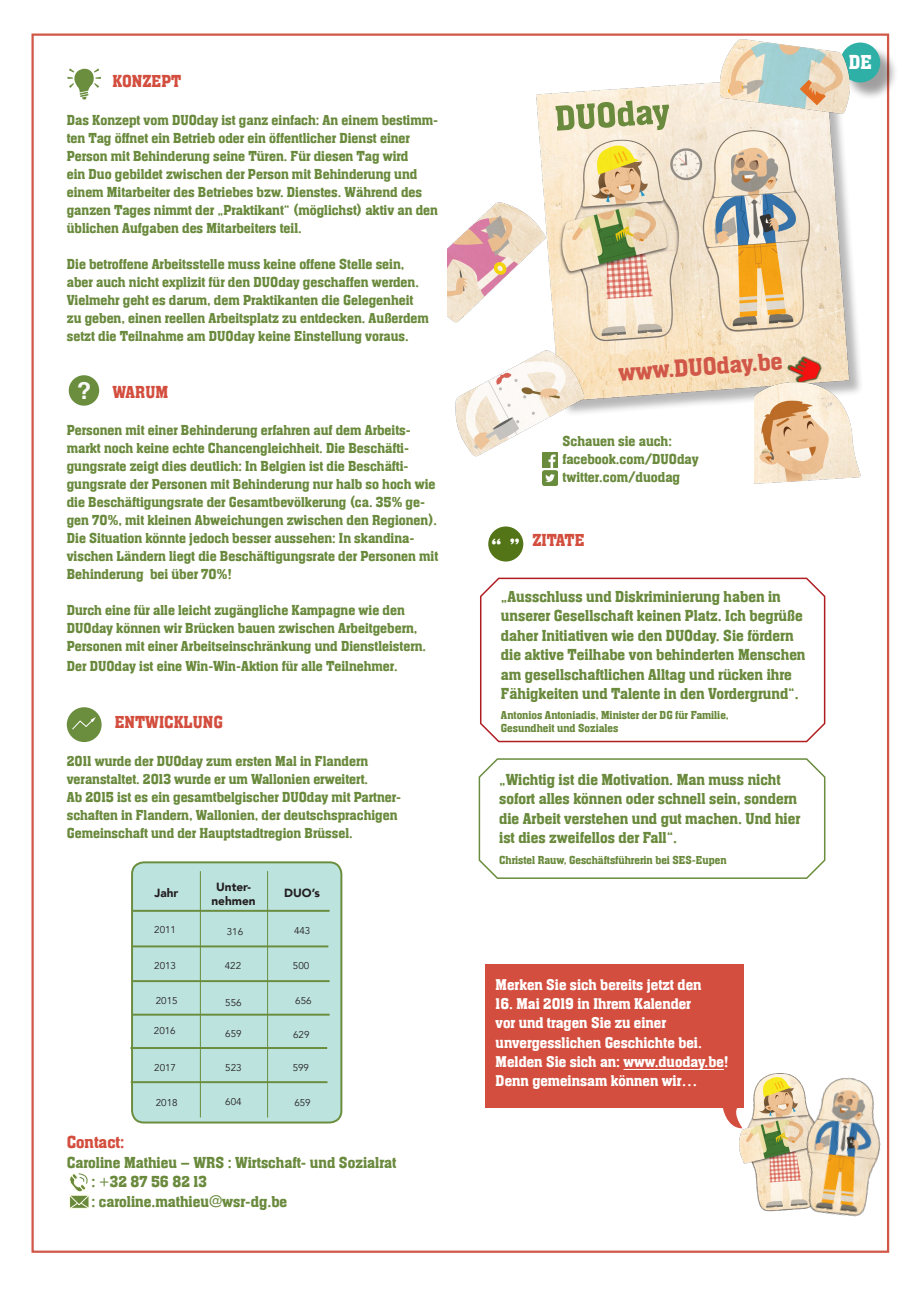
<style>
.page{position:relative;width:919px;height:1289px;background:#fff}
.page>*{position:absolute;margin:0;border:0;box-sizing:border-box;transform-origin:0 0}
.t1{font:30.15px "Aachen Medium Plain";color:#fff}
.t2{font:25.65px "Aachen Medium Plain";color:#d15848}
.t3{font:700 23.7px "Helvetica";color:#f9f9f9}
.t4{font:21px "Aachen Medium Plain";color:#fff}
.t5{font:18px "Aachen Medium Plain";color:#d34e3e}
.t6{font:16.5px/19.5px "Aachen Medium Plain";color:#6a8a3d}
.t7{font:16.2px "Aachen Medium Plain";color:#fff}
.t8{font:15px/18px "Aachen Medium Plain";color:#6a8a3d}
.t9{font:12px "Aachen Medium Plain";color:#6a8a3d}
.t10{font:900 11.85px "Avenir";color:#231f20}
.t11{font:9.9px "Avenir";color:#231f20}
.s1{font-family:"Avenir Next"}
</style>
<div class="page">
<svg style="left:67px;top:68px;width:34px;height:32px"></svg>
<div style="left:69px;top:375px;width:30px;height:30px;background:#6a8d3e;border-radius:50%"></div>
<div style="left:67px;top:707px;width:35px;height:35px;background:#6a8d3e;border-radius:50%"></div>
<svg style="left:72px;top:717px;width:24px;height:13px"></svg>
<div style="left:843px;top:45px;width:55px;height:56px;background:#231f20;opacity:.43"></div>
<div style="left:840px;top:43px;width:40px;height:39px;background:#2eb0a7;border-radius:50%"></div>
<img style="left:543px;top:457px;width:14px;height:10px">
<img style="left:543px;top:471px;width:14px;height:14px">
<img style="left:536px;top:61px;width:347px;height:375px">
<svg style="left:555px;top:101px;width:114px;height:30px;background:#b4bd8d"></svg>
<div style="left:488px;top:526px;width:35px;height:35px;background:#537517;border-radius:50%"></div>
<svg style="left:480px;top:577px;width:346px;height:166px"></svg>
<svg style="left:478px;top:758px;width:348px;height:121px"></svg>
<div style="left:485px;top:964px;width:258px;height:144px;background:#d34e3e"></div>
<hr style="left:623px;top:1069px;width:101px;height:1px;background:#fff">
<svg style="left:69px;top:1173px;width:21px;height:35px"></svg>
<div style="left:132px;top:862px;width:209px;height:260px;background:#bde3df;border-radius:12px"></div>
<div style="left:131px;top:861px;width:211px;height:262px;border:2px solid #6a8d3e;border-radius:12px"></div>
<hr style="left:200px;top:871px;width:1px;height:246px;background:#6a8d3e">
<hr style="left:267px;top:871px;width:1px;height:246px;background:#6a8d3e">
<hr style="left:133px;top:909px;width:196px;height:2px;background:#6a8d3e">
<hr style="left:133px;top:980px;width:196px;height:2px;background:#6a8d3e">
<hr style="left:133px;top:1013px;width:196px;height:2px;background:#6a8d3e">
<hr style="left:130px;top:1047px;width:197px;height:1px;background:#6a8d3e">
<hr style="left:131px;top:1081px;width:196px;height:2px;background:#6a8d3e">
<hr style="left:132px;top:945px;width:196px;height:2px;background:#6a8d3e">
<img style="left:625px;top:998px;width:265px;height:255px">
<img style="left:755px;top:344px;width:128px;height:140px">
<img style="left:716px;top:33px;width:137px;height:95px">
<img style="left:455px;top:347px;width:132px;height:110px">
<img style="left:447px;top:174px;width:140px;height:149px">
<p class="t5" style="left:112px;top:71px;width:70px">KONZEPT</p>
<p class="t8" style="left:67px;top:111px;width:373px">Das Konzept vom DUOday ist ganz einfach: An einem bestimm&shy;ten Tag öffnet ein Betrieb oder ein öffentlicher Dienst einer Person mit Behinderung seine Türen. Für diesen Tag wird<br>ein Duo gebildet zwischen der Person mit Behinderung und einem Mitarbeiter des Betriebes bzw. Dienstes. Während des ganzen Tages nimmt der „Praktikant“ (möglichst) aktiv an den üblichen Aufgaben des Mitarbeiters teil.</p>
<p class="t8" style="left:67px;top:255px;width:363px">Die betroffene Arbeitsstelle muss keine offene Stelle sein, aber auch nicht explizit für den DUOday geschaffen werden.<br>Vielmehr geht es darum, dem Praktikanten die Gelegenheit zu geben, einen reellen Arbeitsplatz zu entdecken. Außerdem setzt die Teilnahme am DUOday keine Einstellung voraus.</p>
<p class="t3" style="left:77px;top:371px;width:16px">?</p>
<p class="t5" style="left:112px;top:382px;width:57px">WARUM</p>
<p class="t8" style="left:67px;top:421px;width:373px">Personen mit einer Behinderung erfahren auf dem Arbeits&shy;markt noch keine echte Chancengleichheit. Die Beschäfti&shy;gungsrate zeigt dies deutlich: In Belgien ist die Beschäfti&shy;gungsrate der Personen mit Behinderung nur halb so hoch wie die Beschäftigungsrate der Gesamtbevölkerung (ca. 35% ge&shy;gen 70%, mit kleinen Abweichungen zwischen den Regionen).<br>Die Situation könnte jedoch besser aussehen: In skandina&shy;vischen Ländern liegt die Beschäftigungsrate der Personen mit</p>
<p class="t8" style="left:67px;top:565px;width:167px">Behinderung bei über 70%!</p>
<p class="t8" style="left:67px;top:601px;width:361px">Durch eine für alle leicht zugängliche Kampagne wie den<br>DUOday können wir Brücken bauen zwischen Arbeitgebern,<br>Personen mit einer Arbeitseinschränkung und Dienstleistern.</p>
<p class="t8" style="left:67px;top:657px;width:332px">Der DUOday ist eine Win-Win-Aktion für alle Teilnehmer.</p>
<p class="t5" style="left:115px;top:712px;width:110px">ENTWICKLUNG</p>
<p class="t8" style="left:67px;top:751px;width:303px">2011 wurde der DUOday zum ersten Mal in Flandern</p>
<p class="t8" style="left:67px;top:769px;width:303px">veranstaltet. 2013 wurde er um Wallonien erweitert.</p>
<p class="t8" style="left:67px;top:787px;width:336px">Ab 2015 ist es ein gesamtbelgischer DUOday mit Partner-</p>
<p class="t8" style="left:67px;top:805px;width:332px">schaften in Flandern, Wallonien, der deutschsprachigen</p>
<p class="t8" style="left:67px;top:823px;width:287px">Gemeinschaft und der Hauptstadtregion Brüssel.</p>
<p class="t10" style="left:154px;top:882px;width:25px">Jahr</p>
<p class="t10" style="left:216px;top:876px;width:36px">Unter-</p>
<p class="t10" style="left:211px;top:890px;width:46px">nehmen</p>
<p class="t10" style="left:284px;top:882px;width:37px">DUO’s</p>
<p class="t11" style="left:154px;top:924px;width:23px">2011</p>
<p class="t11" style="left:227px;top:925px;width:18px">316</p>
<p class="t11" style="left:294px;top:924px;width:18px">443</p>
<p class="t11" style="left:225px;top:959px;width:18px">422</p>
<p class="t11" style="left:293px;top:959px;width:18px">500</p>
<p class="t11" style="left:154px;top:959px;width:23px">2013</p>
<p class="t11" style="left:156px;top:994px;width:23px">2015</p>
<p class="t11" style="left:154px;top:1024px;width:23px">2016</p>
<p class="t11" style="left:154px;top:1061px;width:23px">2017</p>
<p class="t11" style="left:156px;top:1096px;width:23px">2018</p>
<p class="t11" style="left:225px;top:996px;width:18px">556</p>
<p class="t11" style="left:225px;top:1027px;width:18px">659</p>
<p class="t11" style="left:225px;top:1061px;width:18px">523</p>
<p class="t11" style="left:225px;top:1095px;width:18px">604</p>
<p class="t11" style="left:295px;top:994px;width:18px">656</p>
<p class="t11" style="left:293px;top:1028px;width:18px">629</p>
<p class="t11" style="left:293px;top:1062px;width:18px">599</p>
<p class="t11" style="left:294px;top:1096px;width:18px">659</p>
<p class="t5" style="left:67px;top:1132px;width:59px">Contact:</p>
<p class="t6" style="left:67px;top:1152px;width:331px">Caroline Mathieu – WRS : Wirtschaft- und Sozialrat</p>
<p class="t6" style="left:91px;top:1172px;width:117px">: <span class="s1">+</span>32 87 56 82 13</p>
<p class="t6" style="left:91px;top:1191px;width:197px">: caroline.mathieu<span class="s1">@</span>wsr-dg.be</p>
<p class="t4" style="left:848px;top:50px;width:25px">DE</p>
<p class="t2" style="left:617px;top:358px;width:166px;rotate:-4deg">www.DUOday.be</p>
<p class="t8" style="left:562px;top:432px;width:111px">Schauen sie auch:</p>
<p class="t8" style="left:562px;top:450px;width:137px">facebook.com/DUOday</p>
<p class="t8" style="left:562px;top:468px;width:119px">twitter.com/duodag</p>
<p class="t1" style="left:490px;top:533px;width:32px">“ ”</p>
<p class="t5" style="left:532px;top:530px;width:54px">ZITATE</p>
<p class="t6" style="left:501px;top:586px;width:306px">„Ausschluss und Diskriminierung haben in unserer Gesellschaft keinen Platz. Ich begrüße daher Initiativen wie den DUOday. Sie fördern die aktive Teilhabe von behinderten Menschen am gesellschaftlichen Alltag und rücken ihre Fähigkeiten und Talente in den Vordergrund“.</p>
<p class="t9" style="left:501px;top:708px;width:229px">Antonios Antoniadis, Minister der DG für Familie,</p>
<p class="t9" style="left:501px;top:721px;width:119px">Gesundheit und Soziales</p>
<p class="t6" style="left:499px;top:769px;width:302px">„Wichtig ist die Motivation. Man muss nicht sofort alles können oder schnell sein, sondern die Arbeit verstehen und gut machen. Und hier ist dies zweifellos der Fall“.</p>
<p class="t9" style="left:499px;top:853px;width:229px">Christel Rauw, Geschäftsführerin bei SES-Eupen</p>
<p class="t7" style="left:495px;top:975px;width:207px">Merken Sie sich bereits jetzt den</p>
<p class="t7" style="left:495px;top:994px;width:197px">16. Mai 2019 in Ihrem Kalender</p>
<p class="t7" style="left:495px;top:1014px;width:172px">vor und tragen Sie zu einer</p>
<p class="t7" style="left:495px;top:1033px;width:208px">unvergesslichen Geschichte bei.</p>
<p class="t7" style="left:495px;top:1052px;width:235px">Melden Sie sich an: www.duoday.be!</p>
<p class="t7" style="left:495px;top:1072px;width:203px">Denn gemeinsam können wir…</p>
</div>
